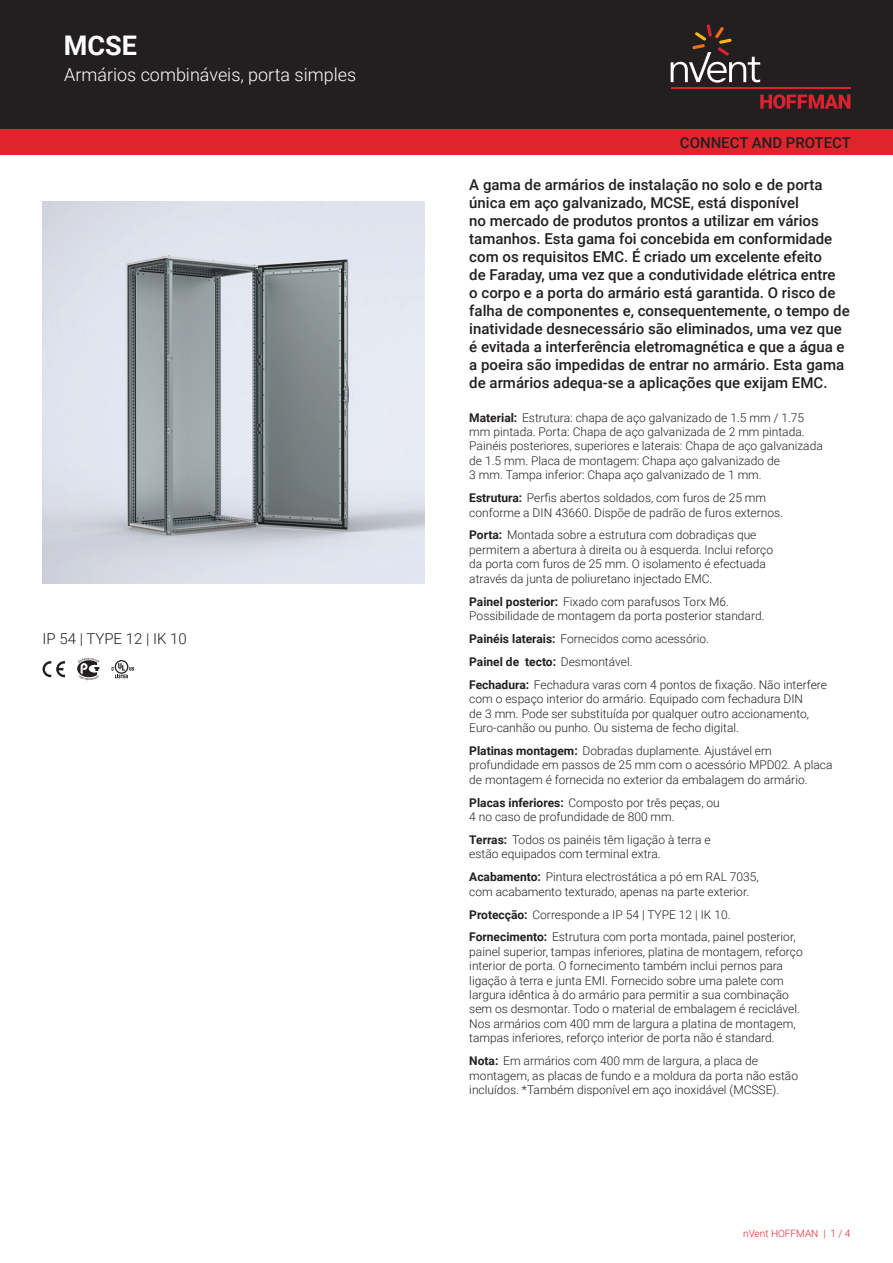
<style>
.page{position:relative;width:893px;height:1263px;background:#fff}
.page>*{position:absolute;margin:0;border:0;box-sizing:border-box;transform-origin:0 0}
.t1{font:700 27px "Roboto";color:#fff}
.t2{font:300 18px "Roboto";color:#fff}
.t3{font:500 15px/18px "Roboto";color:#231f20}
.t4{font:300 15px "Roboto";color:#231f20}
.t5{font:300 12px/14.4px "Roboto";color:#231f20}
.t6{font:300 10.05px "Roboto";color:#de252e}
.s1{font-weight:700}
</style>
<div class="page">
<div style="left:0;top:0;width:893px;height:129px;background:#231f20"></div>
<svg style="left:760px;top:94px;width:90px;height:15px"></svg>
<hr style="left:671px;top:88px;width:179px;height:1px;background:#db2230">
<svg style="left:671px;top:24px;width:89px;height:59px"></svg>
<div style="left:0;top:129px;width:893px;height:26px;background:#de252e"></div>
<img style="left:43px;top:202px;width:381px;height:382px">
<svg style="left:43px;top:661px;width:22px;height:16px"></svg>
<svg style="left:77px;top:658px;width:22px;height:22px"></svg>
<svg style="left:112px;top:660px;width:22px;height:18px"></svg>
<h1 class="t1" style="left:64px;top:27px;width:75px">MCSE</h1>
<h2 class="t2" style="left:64px;top:62px;width:293px">Armários combináveis, porta simples</h2>
<p class="t4" style="left:43px;top:628px;width:146px">IP 54 | TYPE 12 | IK 10</p>
<p class="t3" style="left:680px;top:133px;width:173px">CONNECT AND PROTECT</p>
<p class="t3" style="left:469px;top:175px;width:382px">A gama de armários de instalação no solo e de porta única em aço galvanizado, MCSE, está disponível<br>no mercado de produtos prontos a utilizar em vários tamanhos. Esta gama foi concebida em conformidade com os requisitos EMC. É criado um excelente efeito<br>de Faraday, uma vez que a condutividade elétrica entre<br>o corpo e a porta do armário está garantida. O risco de falha de componentes e, consequentemente, o tempo de inatividade desnecessário são eliminados, uma vez que é evitada a interferência eletromagnética e que a água e a poeira são impedidas de entrar no armário. Esta gama de armários adequa-se a aplicações que exijam EMC.</p>
<p class="t5" style="left:469px;top:410px;width:355px"><span class="s1">Material:</span> Estrutura: chapa de aço galvanizado de 1.5 mm / 1.75 mm pintada. Porta: Chapa de aço galvanizada de 2 mm pintada.<br>Painéis posteriores, superiores e laterais: Chapa de aço galvanizada de 1.5 mm. Placa de montagem: Chapa aço galvanizado de<br>3 mm. Tampa inferior: Chapa aço galvanizado de 1 mm.</p>
<p class="t5" style="left:469px;top:490px;width:315px"><span class="s1">Estrutura:</span> Perfis abertos soldados, com furos de 25 mm conforme a DIN 43660. Dispõe de padrão de furos externos.</p>
<p class="t5" style="left:469px;top:528px;width:305px"><span class="s1">Porta:</span> Montada sobre a estrutura com dobradiças que permitem a abertura à direita ou à esquerda. Inclui reforço da porta com furos de 25 mm. O isolamento é efectuada através da junta de poliuretano injectado EMC.</p>
<p class="t5" style="left:469px;top:594px;width:297px"><span class="s1">Painel posterior:</span> Fixado com parafusos Torx M6.<br>Possibilidade de montagem da porta posterior standard.</p>
<p class="t5" style="left:469px;top:627px;width:359px;line-height:23px"><span class="s1">Painéis laterais:</span> Fornecidos como acessório.<br><span class="s1">Painel de tecto:</span> Desmontável.<br><span class="s1">Fechadura:</span> Fechadura varas com 4 pontos de fixação. Não interfere</p>
<p class="t5" style="left:469px;top:691px;width:341px">com o espaço interior do armário. Equipado com fechadura DIN de 3 mm. Pode ser substituída por qualquer outro accionamento,<br>Euro-canhão ou punho. Ou sistema de fecho digital.</p>
<p class="t5" style="left:469px;top:743px;width:365px"><span class="s1">Platinas montagem:</span> Dobradas duplamente. Ajustável em profundidade em passos de 25 mm com o acessório MPD02. A placa de montagem é fornecida no exterior da embalagem do armário.</p>
<p class="t5" style="left:469px;top:795px;width:252px"><span class="s1">Placas inferiores:</span> Composto por três peças, ou<br>4 no caso de profundidade de 800 mm.</p>
<p class="t5" style="left:469px;top:832px;width:243px"><span class="s1">Terras:</span> Todos os painéis têm ligação à terra e estão equipados com terminal extra.</p>
<p class="t5" style="left:469px;top:869px;width:291px"><span class="s1">Acabamento:</span> Pintura electrostática a pó em RAL 7035, com acabamento texturado, apenas na parte exterior.</p>
<p class="t5" style="left:469px;top:902px;width:328px;line-height:23px"><span class="s1">Protecção:</span> Corresponde a IP 54 | TYPE 12 | IK 10.<br><span class="s1">Fornecimento:</span> Estrutura com porta montada, painel posterior,</p>
<p class="t5" style="left:469px;top:944px;width:335px">painel superior, tampas inferiores, platina de montagem, reforço interior de porta. O fornecimento também inclui pernos para ligação à terra e junta EMI. Fornecido sobre uma palete com largura idêntica à do armário para permitir a sua combinação sem os desmontar. Todo o material de embalagem é reciclável.<br>Nos armários com 400 mm de largura a platina de montagem, tampas inferiores, reforço interior de porta não é standard.</p>
<p class="t5" style="left:469px;top:1053px;width:330px"><span class="s1">Nota:</span> Em armários com 400 mm de largura, a placa de montagem, as placas de fundo e a moldura da porta não estão incluídos. *Também disponível em aço inoxidável (MCSSE).</p>
<p class="t6" style="left:743px;top:1226px;width:109px">nVent HOFFMAN | 1 / 4</p>
</div>
